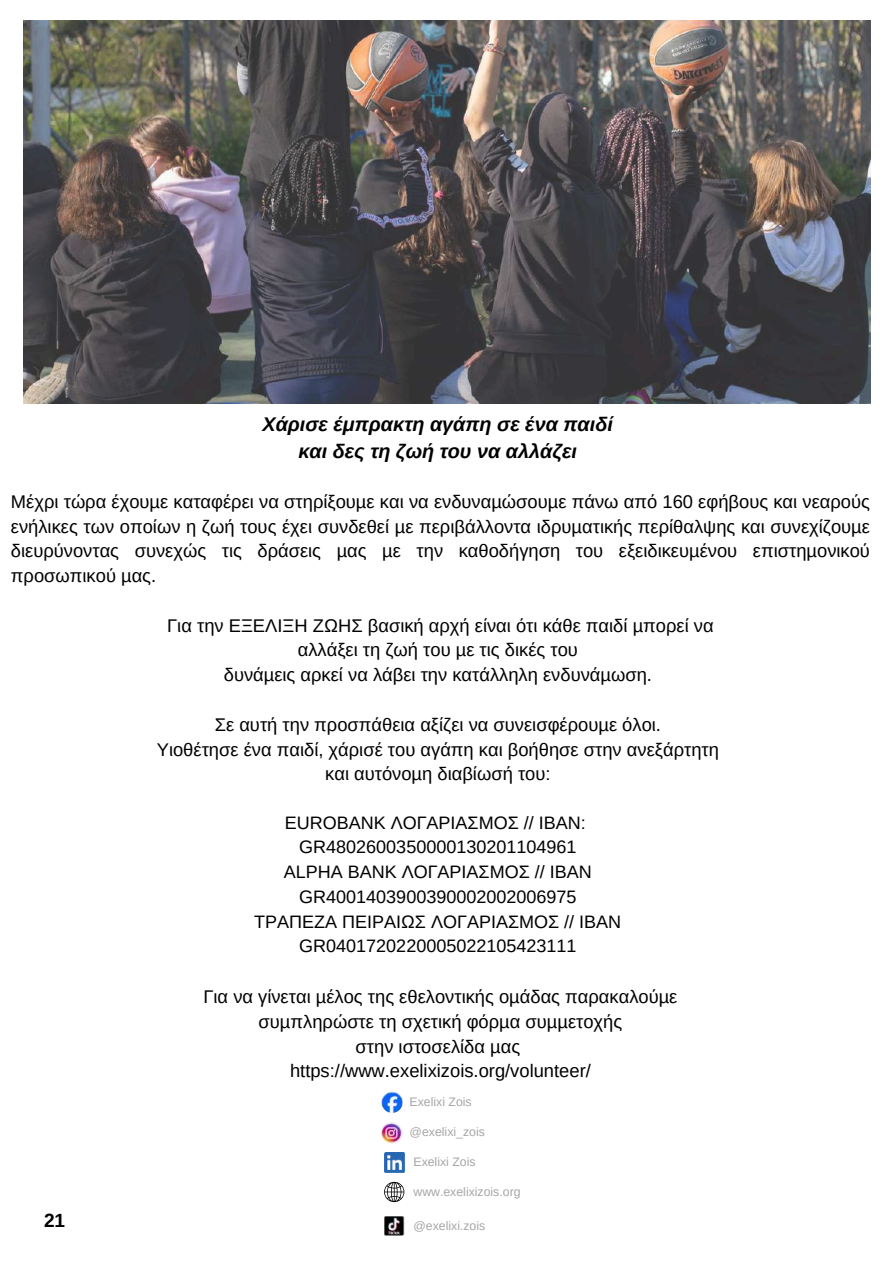
<style>
.page{position:relative;width:894px;height:1264px;background:#fff}
.page>*{position:absolute;margin:0;border:0;box-sizing:border-box;transform-origin:0 0}
.t1{font:italic 700 19.8px/27px "Arimo";color:#000;text-align:center}
.t2{font:700 19.05px "Arimo";color:#000}
.t3{font:18.3px/24.8px "Arimo";color:#000;text-align:center}
.t4{font:18px/24.8px "Arimo";color:#000;text-align:center}
.t5{font:12.3px "Arimo";color:#a6a6a6}
</style>
<div class="page">
<img style="left:23px;top:21px;width:846px;height:382px">
<img style="left:384px;top:1216px;width:20px;height:19px">
<img style="left:381px;top:1091px;width:22px;height:21px;border-radius:50%">
<img style="left:381px;top:1121px;width:22px;height:22px;border-radius:50%">
<img style="left:385px;top:1152px;width:19px;height:20px">
<svg style="left:384px;top:1181px;width:20px;height:21px"></svg>
<p class="t1" style="left:262px;top:411px;width:352px">Χάρισε έμπρακτη αγάπη σε ένα παιδί και δες τη ζωή του να αλλάζει</p>
<p class="t3" style="left:11px;top:489px;width:860px;text-align:justify">Μέχρι τώρα έχουµε καταφέρει να στηρίξουµε και να ενδυναµώσουµε πάνω από 160 εφήβους και νεαρούς ενήλικες των οποίων η ζωή τους έχει συνδεθεί µε περιβάλλοντα ιδρυµατικής περίθαλψης και συνεχίζουµε διευρύνοντας συνεχώς τις δράσεις µας µε την καθοδήγηση του εξειδικευµένου επιστηµονικού προσωπικού µας.</p>
<p class="t3" style="left:167px;top:613px;width:548px">Για την ΕΞΕΛΙΞΗ ΖΩΗΣ βασική αρχή είναι ότι κάθε παιδί µπορεί να αλλάξει τη ζωή του µε τις δικές του<br>δυνάµεις αρκεί να λάβει την κατάλληλη ενδυνάµωση.</p>
<p class="t3" style="left:157px;top:712px;width:563px">Σε αυτή την προσπάθεια αξίζει να συνεισφέρουµε όλοι.<br>Υιοθέτησε ένα παιδί, χάρισέ του αγάπη και βοήθησε στην ανεξάρτητη και αυτόνοµη διαβίωσή του:</p>
<p class="t4" style="left:254px;top:810px;width:368px">EUROBANK ΛΟΓΑΡΙΑΣΜΟΣ // ΙΒΑΝ:<br>GR4802600350000130201104961<br>ALPHA BANK ΛΟΓΑΡΙΑΣΜΟΣ // ΙΒΑΝ<br>GR4001403900390002002006975<br>ΤΡΑΠΕΖΑ ΠΕΙΡΑΙΩΣ ΛΟΓΑΡΙΑΣΜΟΣ // IBAN<br>GR0401720220005022105423111</p>
<p class="t3" style="left:203px;top:984px;width:475px">Για να γίνεται µέλος της εθελοντικής οµάδας παρακαλούµε συµπληρώστε τη σχετική φόρµα συµµετοχής<br>στην ιστοσελίδα µας<br>https://www.exelixizois.org/volunteer/</p>
<p class="t5" style="left:409px;top:1095px;width:64px">Exelixi Zois</p>
<p class="t5" style="left:409px;top:1124px;width:77px">@exelixi_zois</p>
<p class="t5" style="left:413px;top:1155px;width:64px">Exelixi Zois</p>
<p class="t5" style="left:413px;top:1184px;width:109px">www.exelixizois.org</p>
<p class="t2" style="left:44px;top:1209px;width:23px">21</p>
<p class="t5" style="left:413px;top:1218px;width:73px">@exelixi.zois</p>
</div>
